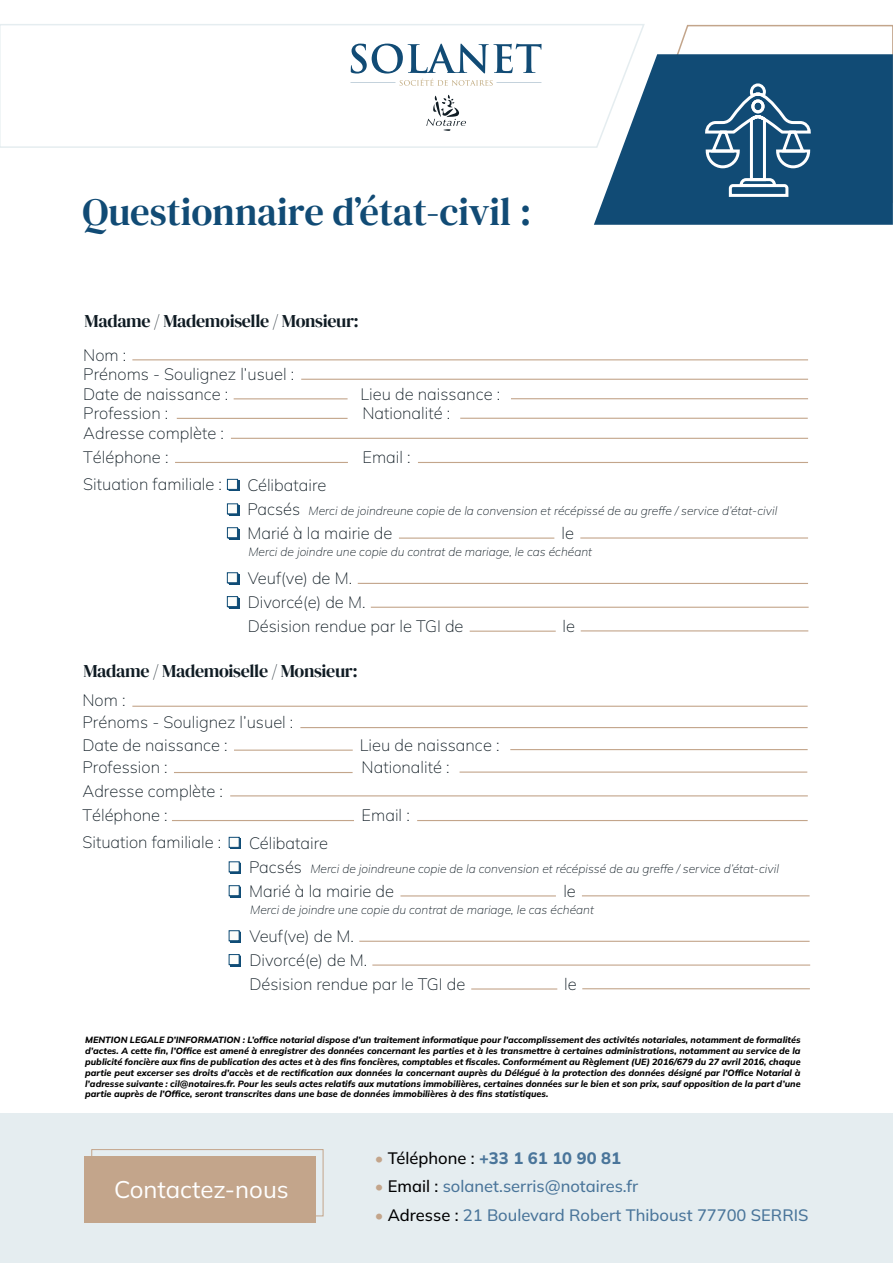
<style>
.page{position:relative;width:893px;height:1263px;background:#fff}
.page>*{position:absolute;margin:0;border:0;box-sizing:border-box;transform-origin:0 0}
.t1{font:39px "DM Serif Text";color:#114b75}
.t2{font:24px "Mulish";color:#fff}
.t3{font:18px "DM Serif Display";letter-spacing:-.02em;color:#101c24}
.t4{font:200 16.5px/24px "Mulish";color:#101c24}
.t5{font:500 16.5px "Mulish";color:#4a759a}
.t6{font:800 16.5px "Mulish";color:#4a759a}
.t7{font:italic 200 12px "Mulish";color:#101c24}
.t8{font:italic 800 9px/10.8px "Mulish";color:#000001;text-align:justify}
.s1{font-style:normal;font-size:16.5px}
.s2{font-weight:400;color:#c3a58b}
.s3{font-weight:500;color:#000001}
.s4{color:#000001}
</style>
<div class="page">
<svg style="left:0;top:24px;width:624px;height:124px"></svg>
<div style="left:0;top:1114px;width:893px;height:149px;background:#e5edf0"></div>
<div style="left:91px;top:1149px;width:232px;height:67px;border:1px solid #c3a58b"></div>
<div style="left:85px;top:1157px;width:231px;height:66px;background:#c3a58b"></div>
<svg style="left:624px;top:24px;width:269px;height:30px"></svg>
<svg style="left:594px;top:54px;width:299px;height:171px;fill:#114b75"></svg>
<svg style="left:701px;top:82px;width:175px;height:116px"></svg>
<hr style="left:132px;top:359px;width:676px;height:1px;background:#c3a58b">
<hr style="left:301px;top:379px;width:507px;height:1px;background:#c3a58b">
<hr style="left:511px;top:398px;width:297px;height:1px;background:#c3a58b">
<hr style="left:460px;top:418px;width:348px;height:1px;background:#c3a58b">
<hr style="left:231px;top:438px;width:577px;height:1px;background:#c3a58b">
<hr style="left:399px;top:537px;width:155px;height:2px;background:#c3a58b">
<hr style="left:580px;top:537px;width:228px;height:2px;background:#c3a58b">
<hr style="left:175px;top:462px;width:173px;height:1px;background:#c3a58b">
<hr style="left:177px;top:418px;width:171px;height:1px;background:#c3a58b">
<hr style="left:234px;top:398px;width:114px;height:1px;background:#c3a58b">
<hr style="left:132px;top:706px;width:676px;height:1px;background:#c3a58b">
<hr style="left:300px;top:727px;width:508px;height:1px;background:#c3a58b">
<hr style="left:510px;top:749px;width:298px;height:1px;background:#c3a58b">
<hr style="left:460px;top:771px;width:347px;height:2px;background:#c3a58b">
<hr style="left:230px;top:795px;width:578px;height:1px;background:#c3a58b">
<hr style="left:417px;top:820px;width:391px;height:1px;background:#c3a58b">
<hr style="left:172px;top:820px;width:182px;height:1px;background:#c3a58b">
<hr style="left:174px;top:772px;width:179px;height:1px;background:#c3a58b">
<hr style="left:234px;top:749px;width:119px;height:2px;background:#c3a58b">
<svg style="left:228px;top:479px;width:11px;height:12px"></svg>
<div style="left:227px;top:479px;width:11px;height:11px;background:#fcfdfb;border:1px solid #0f4c76"></div>
<svg style="left:227px;top:504px;width:12px;height:11px"></svg>
<div style="left:227px;top:504px;width:11px;height:10px;background:#fcfdfb;border:1px solid #0f4c76"></div>
<svg style="left:227px;top:528px;width:12px;height:11px"></svg>
<div style="left:227px;top:527px;width:11px;height:11px;background:#fcfdfb;border:1px solid #0f4c76"></div>
<svg style="left:227px;top:573px;width:12px;height:11px"></svg>
<div style="left:227px;top:572px;width:11px;height:11px;background:#fcfdfb;border:1px solid #0f4c76"></div>
<svg style="left:227px;top:597px;width:12px;height:11px"></svg>
<div style="left:227px;top:596px;width:11px;height:11px;background:#fcfdfb;border:1px solid #0f4c76"></div>
<hr style="left:581px;top:630px;width:227px;height:1px;background:#c3a58b">
<hr style="left:470px;top:631px;width:86px;height:1px;background:#c3a58b">
<hr style="left:358px;top:583px;width:450px;height:1px;background:#c3a58b">
<hr style="left:371px;top:607px;width:438px;height:1px;background:#c3a58b">
<hr style="left:418px;top:462px;width:390px;height:1px;background:#c3a58b">
<svg style="left:229px;top:837px;width:12px;height:12px"></svg>
<div style="left:229px;top:837px;width:10px;height:10px;background:#fcfdfb;border:1px solid #0f4c76"></div>
<svg style="left:229px;top:862px;width:12px;height:11px"></svg>
<div style="left:229px;top:862px;width:10px;height:10px;background:#fcfdfb"></div>
<svg style="left:229px;top:885px;width:12px;height:12px"></svg>
<div style="left:229px;top:885px;width:10px;height:11px;background:#fcfdfb;border:1px solid #0f4c76"></div>
<svg style="left:229px;top:930px;width:12px;height:12px"></svg>
<div style="left:229px;top:930px;width:10px;height:11px;background:#fcfdfb;border:1px solid #0f4c76"></div>
<svg style="left:229px;top:954px;width:12px;height:12px"></svg>
<div style="left:229px;top:954px;width:10px;height:11px;background:#fcfdfb;border:1px solid #0f4c76"></div>
<hr style="left:400px;top:895px;width:156px;height:1px;background:#c3a58b">
<hr style="left:582px;top:895px;width:228px;height:1px;background:#c3a58b">
<hr style="left:582px;top:988px;width:228px;height:1px;background:#c3a58b">
<hr style="left:471px;top:988px;width:86px;height:1px;background:#c3a58b">
<hr style="left:359px;top:941px;width:451px;height:1px;background:#c3a58b">
<hr style="left:372px;top:964px;width:438px;height:2px;background:#c3a58b">
<h1 class="t1" style="left:82px;top:189px;width:450px">Questionnaire d’état-civil :</h1>
<h3 class="t3" style="left:85px;top:311px;width:276px">Madame / Mademoiselle / Monsieur:</h3>
<h3 class="t4" style="left:83px;top:345px;width:212px;line-height:19.5px">Nom :<br>Prénoms - Soulignez l’usuel :<br>Date de naissance :</h3>
<h3 class="t4" style="left:360px;top:382px;width:141px">Lieu de naissance :</h3>
<h3 class="t4" style="left:83px;top:401px;width:87px">Profession :</h3>
<h3 class="t4" style="left:362px;top:401px;width:89px">Nationalité :</h3>
<h3 class="t4" style="left:83px;top:421px;width:142px">Adresse complète :<br>Téléphone :</h3>
<h3 class="t4" style="left:362px;top:445px;width:50px">Email :</h3>
<h3 class="t4" style="left:83px;top:472px;width:140px">Situation familiale :</h3>
<h3 class="t4" style="left:247px;top:472px;width:81px">Célibataire</h3>
<h3 class="t7" style="left:247px;top:502px;width:531px"><span class="s1">Pacsés</span> Merci de joindreune copie de la convension et récépissé de au greffe / service d’état-civil</h3>
<h3 class="t4" style="left:247px;top:520px;width:147px">Marié à la mairie de</h3>
<h3 class="t4" style="left:562px;top:520px;width:14px">le</h3>
<h3 class="t7" style="left:248px;top:544px;width:345px">Merci de joindre une copie du contrat de mariage, le cas échéant</h3>
<h3 class="t4" style="left:248px;top:565px;width:217px">Veuf(ve) de M.<br>Divorcé(e) de M.<br>Désision rendue par le TGI de</h3>
<h3 class="t4" style="left:563px;top:614px;width:14px">le</h3>
<h3 class="t3" style="left:83px;top:661px;width:276px">Madame / Mademoiselle / Monsieur:</h3>
<h3 class="t4" style="left:82px;top:688px;width:212px;line-height:22.5px">Nom :<br>Prénoms - Soulignez l’usuel :<br>Date de naissance :</h3>
<h3 class="t4" style="left:360px;top:732px;width:141px">Lieu de naissance :</h3>
<h3 class="t4" style="left:82px;top:755px;width:87px">Profession :</h3>
<h3 class="t4" style="left:362px;top:755px;width:89px">Nationalité :</h3>
<h3 class="t4" style="left:82px;top:779px;width:142px">Adresse complète :<br>Téléphone :</h3>
<h3 class="t4" style="left:362px;top:803px;width:50px">Email :</h3>
<h3 class="t4" style="left:82px;top:830px;width:140px">Situation familiale :</h3>
<h3 class="t4" style="left:249px;top:830px;width:81px">Célibataire</h3>
<h3 class="t7" style="left:249px;top:860px;width:531px"><span class="s1">Pacsés</span> Merci de joindreune copie de la convension et récépissé de au greffe / service d’état-civil</h3>
<h3 class="t4" style="left:249px;top:878px;width:147px">Marié à la mairie de</h3>
<h3 class="t4" style="left:563px;top:878px;width:14px">le</h3>
<h3 class="t7" style="left:250px;top:902px;width:345px">Merci de joindre une copie du contrat de mariage, le cas échéant</h3>
<h3 class="t4" style="left:249px;top:923px;width:217px">Veuf(ve) de M.<br>Divorcé(e) de M.<br>Désision rendue par le TGI de</h3>
<h3 class="t4" style="left:564px;top:971px;width:14px">le</h3>
<p class="t8" style="left:85px;top:1034px;width:717px">MENTION LEGALE D’INFORMATION : L’office notarial dispose d’un traitement informatique pour l’accomplissement des activités notariales, notamment de formalités d’actes. A cette fin, l’Office est amené à enregistrer des données concernant les parties et à les transmettre à certaines administrations, notamment au service de la publicité foncière aux fins de publication des actes et à des fins foncières, comptables et fiscales. Conformément au Règlement (UE) 2016/679 du 27 avril 2016, chaque partie peut excerser ses droits d’accès et de rectification aux données la concernant auprès du Délégué à la protection des données désigné par l’Office Notarial à l’adresse suivante : cil@notaires.fr. Pour les seuls actes relatifs aux mutations immobilières, certaines données sur le bien et son prix, sauf opposition de la part d’une partie auprès de l’Office, seront transcrites dans une base de données immobilières à des fins statistiques.</p>
<h2 class="t2" style="left:114px;top:1173px;width:176px">Contactez-nous</h2>
<h3 class="t6" style="left:375px;top:1146px;width:248px"><span class="s2">•</span> <span class="s3">Téléphone :</span> +33 1 61 10 90 81</h3>
<h3 class="t5" style="left:375px;top:1175px;width:265px"><span class="s2">•</span> <span class="s4">Email :</span> solanet.serris@notaires.fr</h3>
<h3 class="t5" style="left:375px;top:1204px;width:435px"><span class="s2">•</span> <span class="s4">Adresse :</span> 21 Boulevard Robert Thiboust 77700 SERRIS</h3>
</div>
